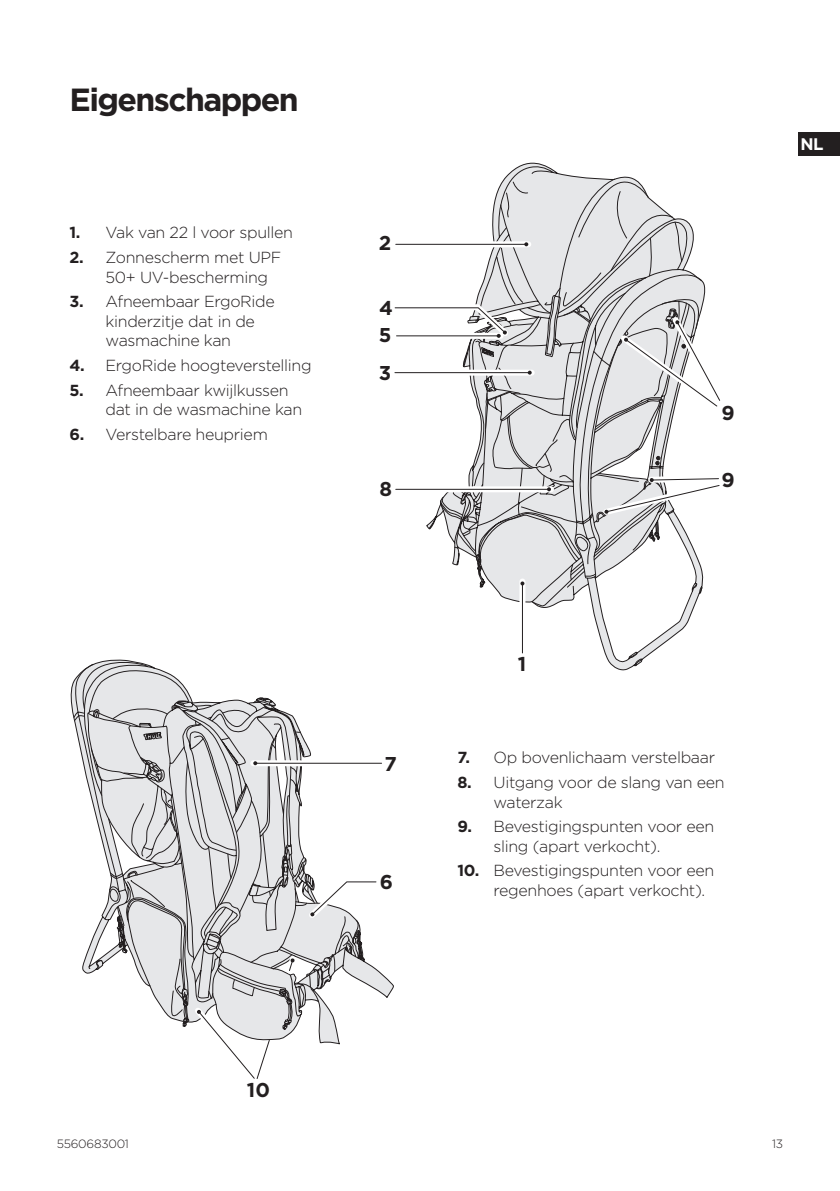
<style>
.page{position:relative;width:840px;height:1191px;background:#fff}
.page>*{position:absolute;margin:0;border:0;box-sizing:border-box;transform-origin:0 0}
.Heading{font:700 32px "Gotham";letter-spacing:-.05em;color:#231f20}
.t1{font:700 20px "Thule";color:#231f20}
.t2{font:700 16.8px "Thule";color:#fff}
.t3{font:300 16px/19.2px "Gotham";letter-spacing:-.02em;color:#231f20}
.t4{font:300 12px "Thule";letter-spacing:-.02em;color:#231f20}
.s1{font-weight:700}
</style>
<div class="page">
<div style="left:797px;top:132px;width:42px;height:23px;background:#231f20"></div>
<svg style="left:435px;top:171px;width:268px;height:495px"></svg>
<svg style="left:182px;top:762px;width:212px;height:283px"></svg>
<svg style="left:72px;top:659px;width:288px;height:360px"></svg>
<div style="left:519px;top:581px;width:6px;height:72px;background:#fff"></div>
<hr style="left:522px;top:583px;width:1px;height:70px;background:#231f20">
<svg style="left:520px;top:581px;width:4px;height:4px"></svg>
<svg style="left:395px;top:241px;width:133px;height:6px"></svg>
<hr style="left:395px;top:244px;width:131px;height:1px;background:#231f20">
<svg style="left:524px;top:242px;width:4px;height:4px"></svg>
<svg style="left:395px;top:370px;width:136px;height:6px"></svg>
<hr style="left:394px;top:372px;width:135px;height:1px;background:#231f20">
<svg style="left:527px;top:371px;width:4px;height:4px"></svg>
<svg style="left:394px;top:301px;width:119px;height:40px"></svg>
<svg style="left:253px;top:760px;width:128px;height:6px"></svg>
<hr style="left:255px;top:763px;width:126px;height:1px;background:#231f20">
<svg style="left:253px;top:761px;width:4px;height:4px"></svg>
<svg style="left:303px;top:875px;width:79px;height:48px"></svg>
<svg style="left:395px;top:486px;width:155px;height:6px"></svg>
<hr style="left:395px;top:489px;width:153px;height:1px;background:#231f20">
<svg style="left:546px;top:487px;width:4px;height:4px"></svg>
<svg style="left:615px;top:312px;width:106px;height:102px"></svg>
<svg style="left:598px;top:472px;width:122px;height:47px"></svg>
<svg style="left:282px;top:951px;width:18px;height:27px"></svg>
<svg style="left:189px;top:1002px;width:81px;height:77px"></svg>
<p class="Heading" style="left:69px;top:79px;width:231px">Eigenschappen</p>
<p class="t3" style="left:69px;top:223px;width:225px"><span class="s1">1.</span> Vak van 22 l voor spullen</p>
<p class="t3" style="left:105px;top:248px;width:177px;text-indent:-36px"><span class="s1">2.</span> Zonnescherm met UPF<br>50+ UV-bescherming</p>
<p class="t3" style="left:105px;top:292px;width:171px;text-indent:-36px"><span class="s1">3.</span> Afneembaar ErgoRide kinderzitje dat in de wasmachine kan</p>
<p class="t3" style="left:69px;top:355px;width:243px"><span class="s1">4.</span> ErgoRide hoogteverstelling</p>
<p class="t3" style="left:105px;top:380px;width:198px;text-indent:-36px"><span class="s1">5.</span> Afneembaar kwijlkussen dat in de wasmachine kan</p>
<p class="t3" style="left:69px;top:424px;width:200px"><span class="s1">6.</span> Verstelbare heupriem</p>
<p class="t1" style="left:378px;top:231px;width:14px">2</p>
<p class="t1" style="left:379px;top:296px;width:15px">4</p>
<p class="t1" style="left:378px;top:323px;width:14px">5</p>
<p class="t1" style="left:378px;top:361px;width:14px">3</p>
<p class="t1" style="left:379px;top:477px;width:14px">8</p>
<p class="t1" style="left:721px;top:401px;width:15px">9</p>
<p class="t1" style="left:721px;top:468px;width:15px">9</p>
<p class="t1" style="left:384px;top:752px;width:14px">7</p>
<p class="t1" style="left:380px;top:870px;width:15px">6</p>
<p class="t1" style="left:517px;top:652px;width:10px">1</p>
<p class="t3" style="left:457px;top:747px;width:259px"><span class="s1">7.</span> Op bovenlichaam verstelbaar</p>
<p class="t3" style="left:493px;top:772px;width:232px;text-indent:-36px"><span class="s1">8.</span> Uitgang voor de slang van een waterzak</p>
<p class="t3" style="left:493px;top:816px;width:222px;text-indent:-36px"><span class="s1">9.</span> Bevestigingspunten voor een sling (apart verkocht).</p>
<p class="t3" style="left:493px;top:860px;width:222px;text-indent:-36px"><span class="s1">10.</span> Bevestigingspunten voor een regenhoes (apart verkocht).</p>
<p class="t2" style="left:800px;top:134px;width:24px">NL</p>
<p class="t1" style="left:247px;top:1078px;width:25px">10</p>
<p class="t4" style="left:57px;top:1135px;width:74px">5560683001</p>
<p class="t4" style="left:771px;top:1135px;width:13px">13</p>
</div>
